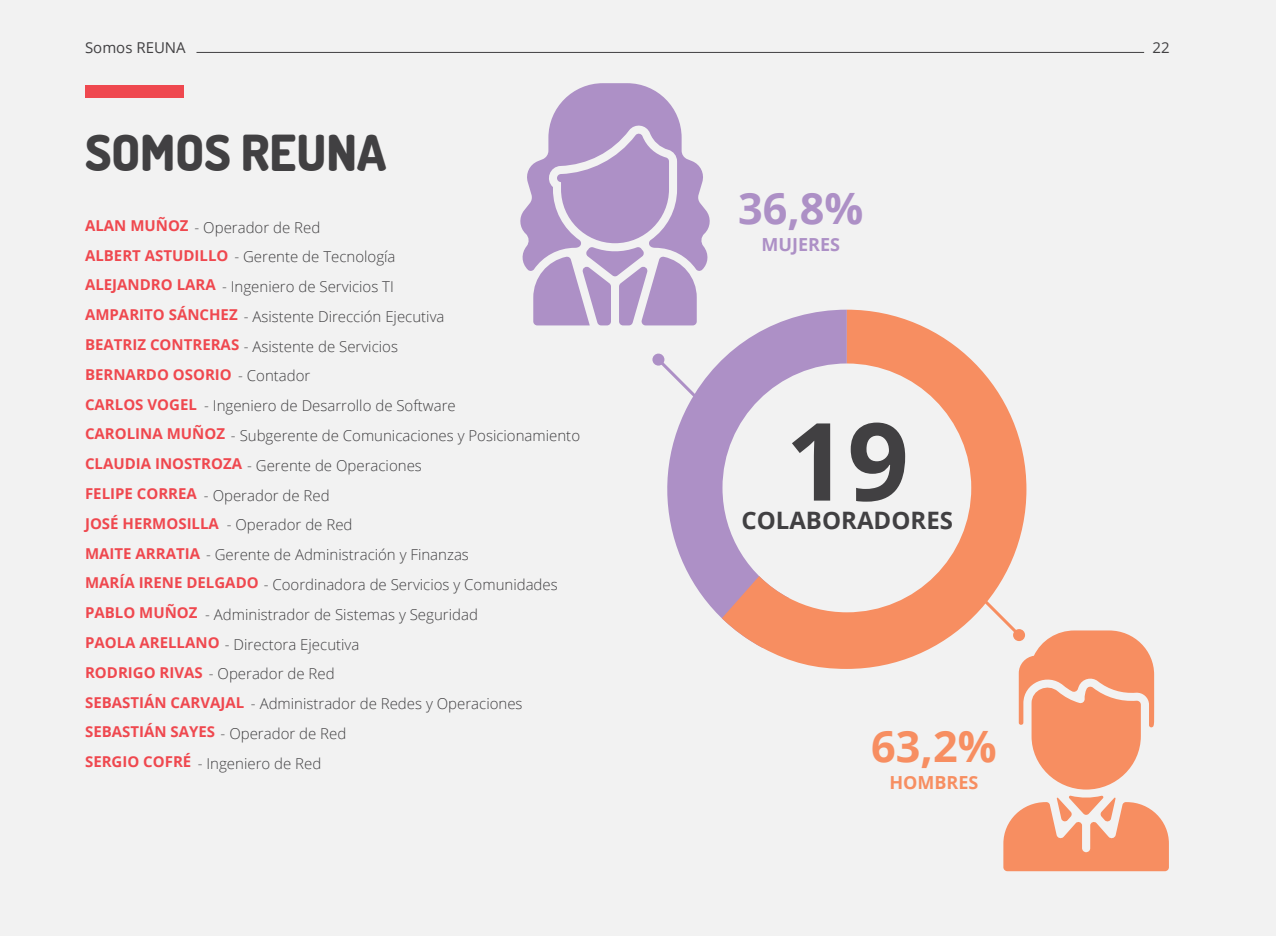
<style>
.page{position:relative;width:1276px;height:936px;background:#fff}
.page>*{position:absolute;margin:0;border:0;box-sizing:border-box;transform-origin:0 0}
.t1{font:700 108px "Open Sans";color:#414042}
.t2{font:800 49.5px "Dosis";color:#414042}
.t3{font:700 43.2px "Open Sans";color:#f78e61}
.t4{font:700 43.2px "Open Sans";color:#ad90c6}
.t5{font:700 24px "Open Sans";color:#414042}
.t6{font:700 18px "Open Sans";color:#f78e61}
.t7{font:700 18px "Open Sans";color:#ad90c6}
.t8{font:300 15px/29.8px "Open Sans";color:#414042}
.t9{font:15px "Open Sans";color:#414042}
.s1{font-weight:700;color:#ef484f}
</style>
<div class="page">
<div style="left:0;top:0;width:1276px;height:935px;background:#f2f2f2"></div>
<svg style="left:644px;top:325px;width:78px;height:294px"></svg>
<svg style="left:654px;top:355px;width:44px;height:45px"></svg>
<div style="left:652px;top:353px;width:12px;height:12px;background:#ad90c6;border-radius:50%"></div>
<svg style="left:722px;top:309px;width:304px;height:360px"></svg>
<svg style="left:979px;top:595px;width:190px;height:276px"></svg>
<svg style="left:520px;top:83px;width:190px;height:242px"></svg>
<div style="left:85px;top:85px;width:98px;height:13px;background:#ef484f"></div>
<hr style="left:196px;top:52px;width:948px;height:1px;background:#414042">
<p class="t9" style="left:85px;top:37px;width:102px">Somos REUNA</p>
<p class="t9" style="left:1152px;top:37px;width:19px">22</p>
<h2 class="t2" style="left:85px;top:119px;width:303px">SOMOS REUNA</h2>
<p class="t8" style="left:85px;top:212px;width:361px"><span class="s1">ALAN MUÑOZ</span> - Operador de Red<br><span class="s1">ALBERT ASTUDILLO</span> - Gerente de Tecnología <span class="s1">ALEJANDRO LARA</span> - Ingeniero de Servicios TI <span class="s1">AMPARITO SÁNCHEZ</span> - Asistente Dirección Ejecutiva <span class="s1">BEATRIZ CONTRERAS</span> - Asistente de Servicios</p>
<p class="t8" style="left:85px;top:358px;width:372px;line-height:31.5px"><span class="s1">BERNARDO OSORIO</span> - Contador<br><span class="s1">CARLOS VOGEL</span> - Ingeniero de Desarrollo de Software</p>
<p class="t8" style="left:85px;top:420px;width:496px"><span class="s1">CAROLINA MUÑOZ</span> - Subgerente de Comunicaciones y Posicionamiento<br><span class="s1">CLAUDIA INOSTROZA</span> - Gerente de Operaciones<br><span class="s1">FELIPE CORREA</span> - Operador de Red</p>
<p class="t8" style="left:85px;top:507px;width:385px;line-height:31.5px"><span class="s1">JOSÉ HERMOSILLA</span> - Operador de Red<br><span class="s1">MAITE ARRATIA</span> - Gerente de Administración y Finanzas</p>
<p class="t8" style="left:85px;top:569px;width:474px"><span class="s1">MARÍA IRENE DELGADO</span> - Coordinadora de Servicios y Comunidades <span class="s1">PABLO MUÑOZ</span> - Administrador de Sistemas y Seguridad<br><span class="s1">PAOLA ARELLANO</span> - Directora Ejecutiva<br><span class="s1">RODRIGO RIVAS</span> - Operador de Red<br><span class="s1">SEBASTIÁN CARVAJAL</span> - Administrador de Redes y Operaciones</p>
<p class="t8" style="left:85px;top:715px;width:263px;line-height:31.5px"><span class="s1">SEBASTIÁN SAYES</span> - Operador de Red<br><span class="s1">SERGIO COFRÉ</span> - Ingeniero de Red</p>
<h3 class="t4" style="left:738px;top:178px;width:127px">36,8%</h3>
<p class="t7" style="left:761px;top:232px;width:80px">MUJERES</p>
<h1 class="t1" style="left:785px;top:385px;width:125px">19</h1>
<h3 class="t5" style="left:741px;top:503px;width:213px">COLABORADORES</h3>
<h3 class="t3" style="left:871px;top:715px;width:127px">63,2%</h3>
<p class="t6" style="left:889px;top:769px;width:91px">HOMBRES</p>
</div>
